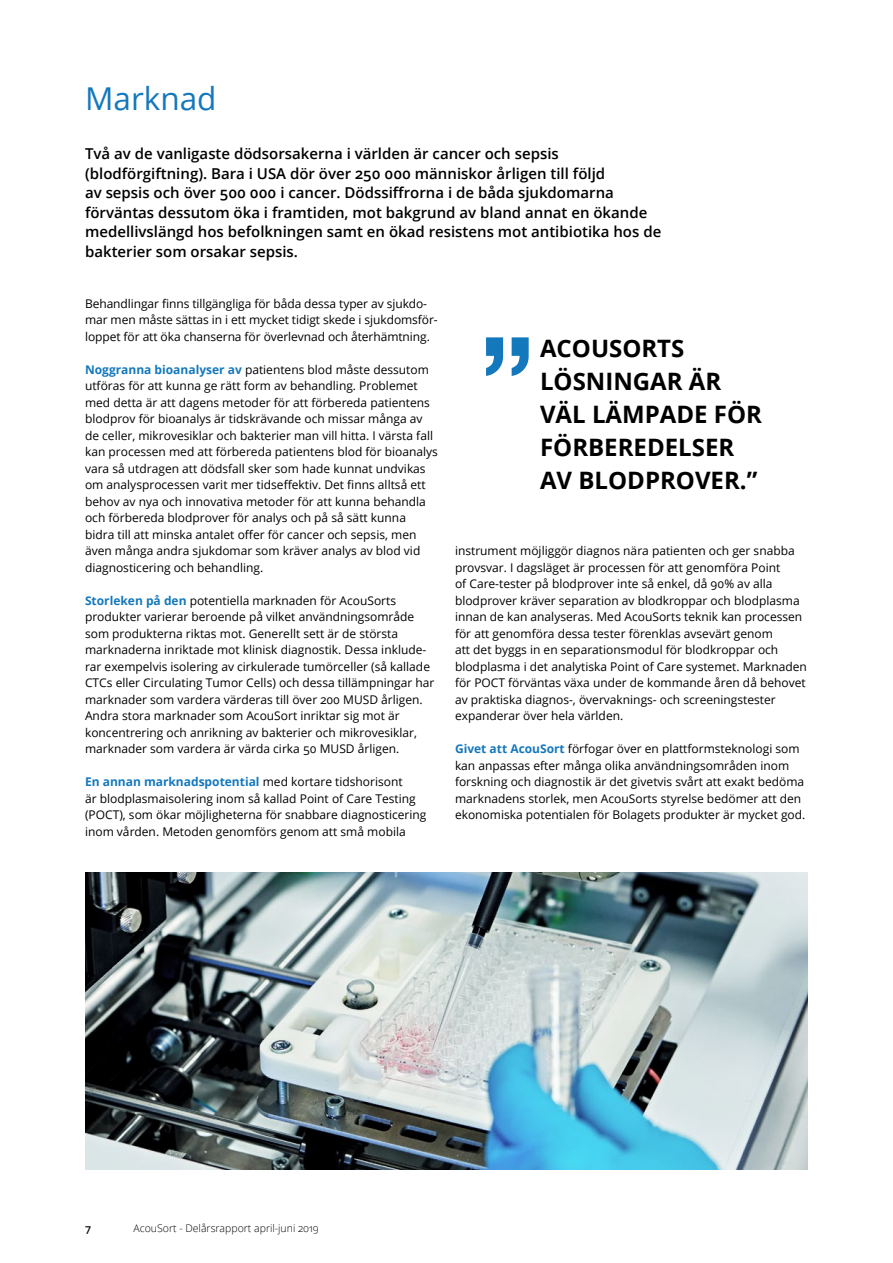
<style>
.page{position:relative;width:893px;height:1263px;background:#fff}
.page>*{position:absolute;margin:0;border:0;box-sizing:border-box;transform-origin:0 0}
.t1{font:700 120px "Helvetica Neue";color:#1478bd}
.t2{font:31.5px "Open Sans";color:#1478bd}
.t3{font:700 24px/33px "Open Sans";color:#000}
.Ingress{font:600 15px/19.5px "Open Sans";color:#000}
.Normal_inlednande{font:12px/16.5px "Open Sans";color:#000}
.t4{font:300 10.5px "Open Sans";color:#000}
.t5{font:600 10.5px "Open Sans";color:#000}
.s1{font-weight:700;color:#1478bd}
</style>
<div class="page">
<img style="left:85px;top:873px;width:723px;height:296px">
<h1 class="t2" style="left:85px;top:77px;width:133px">Marknad</h1>
<p class="Ingress" style="left:85px;top:144px;width:578px">Två av de vanligaste dödsorsakerna i världen är cancer och sepsis (blodförgiftning). Bara i USA dör över 250 000 människor årligen till följd<br>av sepsis och över 500 000 i cancer. Dödssiffrorna i de båda sjukdomarna förväntas dessutom öka i framtiden, mot bakgrund av bland annat en ökande medellivslängd hos befolkningen samt en ökad resistens mot antibiotika hos de bakterier som orsakar sepsis.</p>
<p class="Normal_inlednande" style="left:85px;top:295px;width:354px">Behandlingar finns tillgängliga för båda dessa typer av sjukdo&shy;mar men måste sättas in i ett mycket tidigt skede i sjukdomsför&shy;loppet för att öka chanserna för överlevnad och återhämtning.</p>
<p class="Normal_inlednande" style="left:85px;top:361px;width:354px"><span class="s1">Noggranna bioanalyser av</span> patientens blod måste dessutom utföras för att kunna ge rätt form av behandling. Problemet med detta är att dagens metoder för att förbereda patientens blodprov för bioanalys är tidskrävande och missar många av de celler, mikrovesiklar och bakterier man vill hitta. I värsta fall kan processen med att förbereda patientens blod för bioanalys vara så utdragen att dödsfall sker som hade kunnat undvikas om analysprocessen varit mer tidseffektiv. Det finns alltså ett behov av nya och innovativa metoder för att kunna behandla och förbereda blodprover för analys och på så sätt kunna bidra till att minska antalet offer för cancer och sepsis, men även många andra sjukdomar som kräver analys av blod vid diagnosticering och behandling.</p>
<p class="Normal_inlednande" style="left:85px;top:592px;width:351px"><span class="s1">Storleken på den</span> potentiella marknaden för AcouSorts produkter varierar beroende på vilket användningsområde som produkterna riktas mot. Generellt sett är de största marknaderna inriktade mot klinisk diagnostik. Dessa inklude&shy;rar exempelvis isolering av cirkulerade tumörceller (så kallade CTCs eller Circulating Tumor Cells) och dessa tillämpningar har marknader som vardera värderas till över 200 MUSD årligen.<br>Andra stora marknader som AcouSort inriktar sig mot är koncentrering och anrikning av bakterier och mikrovesiklar, marknader som vardera är värda cirka 50 MUSD årligen.</p>
<p class="Normal_inlednande" style="left:85px;top:773px;width:343px"><span class="s1">En annan marknadspotential</span> med kortare tidshorisont<br>är blodplasmaisolering inom så kallad Point of Care Testing (POCT), som ökar möjligheterna för snabbare diagnosticering inom vården. Metoden genomförs genom att små mobila</p>
<h3 class="t1" style="left:480px;top:286px;width:57px">”</h3>
<h2 class="t3" style="left:540px;top:331px;width:223px">ACOUSORTS<br>LÖSNINGAR ÄR<br>VÄL LÄMPADE FÖR<br>FÖRBEREDELSER<br>AV BLODPROVER.”</h2>
<p class="Normal_inlednande" style="left:455px;top:542px;width:353px">instrument möjliggör diagnos nära patienten och ger snabba provsvar. I dagsläget är processen för att genomföra Point<br>of Care-tester på blodprover inte så enkel, då 90% av alla blodprover kräver separation av blodkroppar och blodplasma innan de kan analyseras. Med AcouSorts teknik kan processen för att genomföra dessa tester förenklas avsevärt genom<br>att det byggs in en separationsmodul för blodkroppar och blodplasma i det analytiska Point of Care systemet. Marknaden för POCT förväntas växa under de kommande åren då behovet av praktiska diagnos-, övervaknings- och screeningstester expanderar över hela världen.</p>
<p class="Normal_inlednande" style="left:455px;top:740px;width:352px"><span class="s1">Givet att AcouSort</span> förfogar över en plattformsteknologi som kan anpassas efter många olika användningsområden inom forskning och diagnostik är det givetvis svårt att exakt bedöma marknadens storlek, men AcouSorts styrelse bedömer att den ekonomiska potentialen för Bolagets produkter är mycket god.</p>
<p class="t5" style="left:85px;top:1221px;width:7px">7</p>
<p class="t4" style="left:134px;top:1221px;width:187px">AcouSort - Delårsrapport april-juni 2019</p>
</div>
